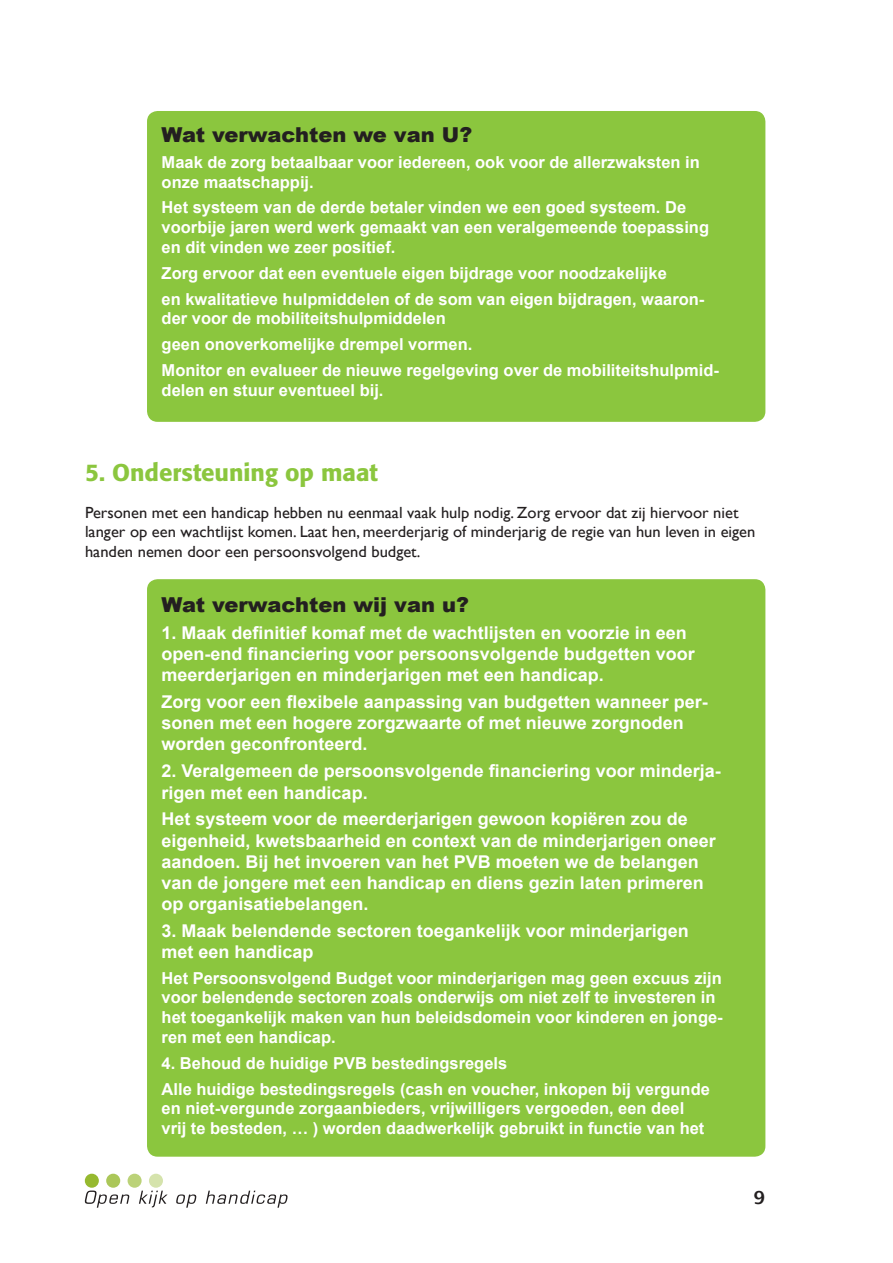
<style>
.page{position:relative;width:893px;height:1263px;background:#fff}
.page>*{position:absolute;margin:0;border:0;box-sizing:border-box;transform-origin:0 0}
.titel1{font:500 24px "Formata";color:#8bc63e}
.Verwachting-titel{font:900 20.55px "Arial";color:#231f20}
.t1{font:600 18px "Lucida Sans";color:#231f20}
.Verwachting{font:700 17.55px/21.1px "Arial";color:#fff}
.Verwachting-2{font:700 16.5px/19.8px "Arial";color:#fff}
.normaal{font:16.2px/19.4px "Gill Sans";color:#231f20}
</style>
<div class="page">
<div style="left:85px;top:1174px;width:14px;height:14px;background:#96b92f;border-radius:50%"></div>
<div style="left:106px;top:1174px;width:14px;height:14px;background:#abc759;border-radius:50%"></div>
<div style="left:128px;top:1174px;width:14px;height:14px;background:#bbd278;border-radius:50%"></div>
<div style="left:149px;top:1174px;width:14px;height:14px;background:#d5e3ac;border-radius:50%"></div>
<svg style="left:85px;top:1190px;width:45px;height:18px"></svg>
<svg style="left:139px;top:1191px;width:29px;height:16px"></svg>
<svg style="left:176px;top:1194px;width:21px;height:14px"></svg>
<svg style="left:206px;top:1191px;width:82px;height:17px"></svg>
<div style="left:147px;top:111px;width:618px;height:311px;background:#8bc63e;border-radius:11px"></div>
<div style="left:147px;top:579px;width:618px;height:578px;background:#8bc63e;border-radius:11px"></div>
<p class="Verwachting-titel" style="left:162px;top:123px;width:312px">Wat verwachten we van U?</p>
<p class="Verwachting-2" style="left:162px;top:153px;width:540px">Maak de zorg betaalbaar voor iedereen, ook voor de allerzwaksten in onze maatschappij.</p>
<p class="Verwachting-2" style="left:162px;top:198px;width:549px">Het systeem van de derde betaler vinden we een goed systeem. De voorbije jaren werd werk gemaakt van een veralgemeende toepassing en dit vinden we zeer positief.</p>
<p class="Verwachting-2" style="left:162px;top:264px;width:507px">Zorg ervoor dat een eventuele eigen bijdrage voor noodzakelijke</p>
<p class="Verwachting-2" style="left:162px;top:289px;width:544px">en kwalitatieve hulpmiddelen of de som van eigen bijdragen, waaron&shy;der voor de mobiliteitshulpmiddelen</p>
<p class="Verwachting-2" style="left:162px;top:335px;width:312px">geen onoverkomelijke drempel vormen.</p>
<p class="Verwachting-2" style="left:162px;top:361px;width:559px">Monitor en evalueer de nieuwe regelgeving over de mobiliteitshulpmid&shy;delen en stuur eventueel bij.</p>
<p class="titel1" style="left:85px;top:458px;width:294px">5. Ondersteuning op maat</p>
<p class="normaal" style="left:85px;top:502px;width:672px">Personen met een handicap hebben nu eenmaal vaak hulp nodig. Zorg ervoor dat zij hiervoor niet langer op een wachtlijst komen. Laat hen, meerderjarig of minderjarig de regie van hun leven in eigen handen nemen door een persoonsvolgend budget.</p>
<p class="Verwachting-titel" style="left:162px;top:593px;width:309px">Wat verwachten wij van u?</p>
<p class="Verwachting" style="left:162px;top:623px;width:535px">1. Maak definitief komaf met de wachtlijsten en voorzie in een open-end financiering voor persoonsvolgende budgetten voor meerderjarigen en minderjarigen met een handicap.</p>
<p class="Verwachting" style="left:162px;top:692px;width:548px">Zorg voor een flexibele aanpassing van budgetten wanneer per&shy;sonen met een hogere zorgzwaarte of met nieuwe zorgnoden worden geconfronteerd.</p>
<p class="Verwachting" style="left:162px;top:761px;width:561px">2. Veralgemeen de persoonsvolgende financiering voor minderja&shy;rigen met een handicap.</p>
<p class="Verwachting" style="left:162px;top:809px;width:556px">Het systeem voor de meerderjarigen gewoon kopiëren zou de eigenheid, kwetsbaarheid en context van de minderjarigen oneer aandoen. Bij het invoeren van het PVB moeten we de belangen van de jongere met een handicap en diens gezin laten primeren op organisatiebelangen.</p>
<p class="Verwachting" style="left:162px;top:921px;width:529px">3. Maak belendende sectoren toegankelijk voor minderjarigen met een handicap</p>
<p class="Verwachting-2" style="left:162px;top:968px;width:563px">Het Persoonsvolgend Budget voor minderjarigen mag geen excuus zijn voor belendende sectoren zoals onderwijs om niet zelf te investeren in het toegankelijk maken van hun beleidsdomein voor kinderen en jonge&shy;ren met een handicap.</p>
<p class="Verwachting-2" style="left:162px;top:1054px;width:347px">4. Behoud de huidige PVB bestedingsregels</p>
<p class="Verwachting-2" style="left:162px;top:1079px;width:550px">Alle huidige bestedingsregels (cash en voucher, inkopen bij vergunde en niet-vergunde zorgaanbieders, vrijwilligers vergoeden, een deel vrij te besteden, … ) worden daadwerkelijk gebruikt in functie van het</p>
<p class="t1" style="left:753px;top:1188px;width:13px">9</p>
</div>
